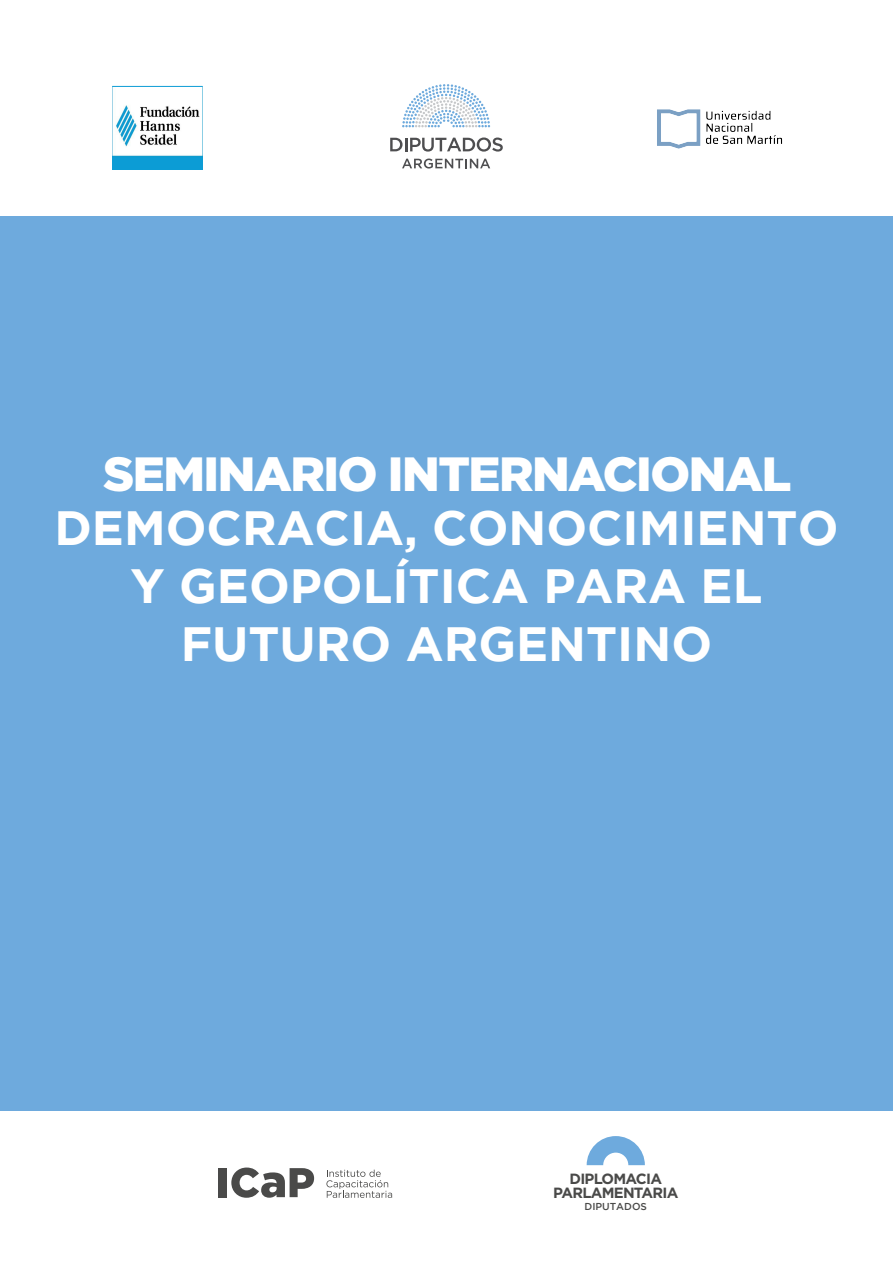
<style>
.page{position:relative;width:893px;height:1263px;background:#fff}
.page>*{position:absolute;margin:0;border:0;box-sizing:border-box;transform-origin:0 0}
.t1{font:700 48px/57.6px "Gotham";color:#fff;text-align:center}
.t2{font:900 48px "Gotham";letter-spacing:-.03em;color:#fff}
.t3{font:700 14.85px/14.1px "Gotham";letter-spacing:-.05em;color:#4a4a49;text-align:center}
.t4{font:500 10.05px "Gotham";color:#4a4a49}
</style>
<div class="page">
<div style="left:0;top:216px;width:893px;height:895px;background:#6eaadd"></div>
<svg style="left:587px;top:1136px;width:58px;height:29px"></svg>
<svg style="left:326px;top:1169px;width:66px;height:29px"></svg>
<div style="left:219px;top:1168px;width:8px;height:29px;background:#4a4a49"></div>
<svg style="left:231px;top:1167px;width:83px;height:31px"></svg>
<svg style="left:390px;top:137px;width:113px;height:15px"></svg>
<svg style="left:402px;top:159px;width:88px;height:10px"></svg>
<svg style="left:402px;top:84px;width:88px;height:43px"></svg>
<img style="left:112px;top:87px;width:91px;height:82px">
<hr style="left:112px;top:86px;width:91px;height:1px;background:#0c9cd5">
<img style="left:657px;top:109px;width:126px;height:40px">
<p class="t2" style="left:103px;top:447px;width:690px">SEMINARIO INTERNACIONAL</p>
<p class="t1" style="left:54px;top:498px;width:786px">DEMOCRACIA, CONOCIMIENTO<br>Y GEOPOLÍTICA PARA EL<br>FUTURO ARGENTINO</p>
<p class="t3" style="left:553px;top:1171px;width:127px">DIPLOMACIA<br>PARLAMENTARIA</p>
<p class="t4" style="left:584px;top:1201px;width:64px">DIPUTADOS</p>
</div>
